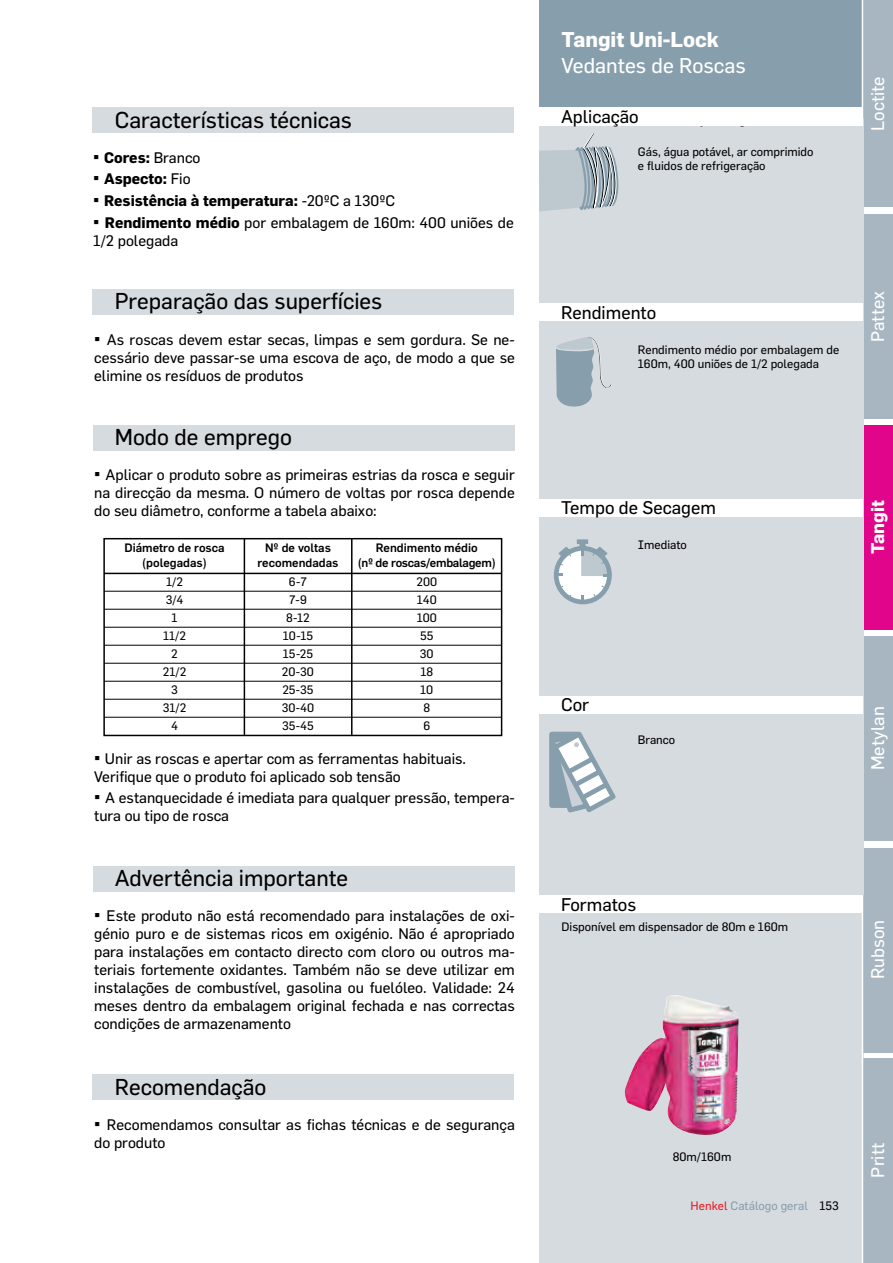
<style>
.page{position:relative;width:893px;height:1263px;background:#fff}
.page>*{position:absolute;margin:0;border:0;box-sizing:border-box;transform-origin:0 0}
.t1{font:22.5px "Flama Basic";color:#000}
.t2{font:21px "Flama Basic";color:#fff}
.t3{font:700 21px "Flama";color:#fff}
.t4{font:18px "Flama Basic";color:#000}
.t5{font:18px "Flama Basic";color:#fff}
.t6{font:700 18px "Flama";color:#fff}
.t7{font:15px/18px "Flama Basic";color:#000}
.t8{font:700 15px "Flama";color:#000}
.t9{font:12px/18px "Flama Basic";color:#000;text-align:center}
.t10{font:500 12px/14.5px "Flama";color:#000;text-align:center}
.t11{font:500 12px/14.5px "Flama";letter-spacing:-.025em;color:#000;text-align:center}
.t12{font:12px "Flama Basic";color:#879fad}
.s1{font-family:"Arial";font-weight:400;font-size:18px}
.s2{font-family:"Flama Basic";font-weight:400}
.s3{font-family:"Arial";font-size:18px}
.s4{font-family:"Flama";font-weight:700}
.s5{color:#ed1d24}
.s6{color:#000}
</style>
<div class="page">
<div style="left:863px;top:214px;width:30px;height:205px;background:#a7b6c1"></div>
<div style="left:539px;top:0;width:324px;height:1263px;background:#d6dbe0"></div>
<div style="left:539px;top:0;width:324px;height:119px;background:#879fad"></div>
<div style="left:863px;top:1058px;width:30px;height:205px;background:#a7b6c1"></div>
<div style="left:863px;top:0;width:30px;height:207px;background:#a7b6c1"></div>
<div style="left:863px;top:425px;width:30px;height:205px;background:#e1058c"></div>
<div style="left:863px;top:636px;width:30px;height:205px;background:#a7b6c1"></div>
<div style="left:863px;top:848px;width:30px;height:205px;background:#a7b6c1"></div>
<div style="left:532px;top:895px;width:331px;height:18px;background:#fff"></div>
<div style="left:92px;top:107px;width:421px;height:26px;background:#d6dbe0"></div>
<hr style="left:862px;top:0;width:1px;height:1263px;background:#fff">
<div style="left:532px;top:107px;width:331px;height:18px;background:#fff"></div>
<div style="left:539px;top:118px;width:324px;height:776px;background:#d6dbe0"></div>
<div style="left:532px;top:303px;width:331px;height:18px;background:#fff"></div>
<div style="left:532px;top:696px;width:331px;height:17px;background:#fff"></div>
<div style="left:532px;top:499px;width:331px;height:17px;background:#fff"></div>
<div style="left:577px;top:539px;width:11px;height:5px;background:#879fad"></div>
<div style="left:579px;top:542px;width:7px;height:6px;background:#879fad"></div>
<svg style="left:554px;top:546px;width:58px;height:58px"></svg>
<svg style="left:549px;top:732px;width:66px;height:81px"></svg>
<svg style="left:539px;top:133px;width:79px;height:78px"></svg>
<svg style="left:556px;top:337px;width:56px;height:70px"></svg>
<div style="left:94px;top:425px;width:421px;height:25px;background:#d6dbe0"></div>
<div style="left:92px;top:1074px;width:421px;height:25px;background:#d6dbe0"></div>
<div style="left:92px;top:289px;width:421px;height:25px;background:#d6dbe0"></div>
<div style="left:94px;top:866px;width:421px;height:25px;background:#d6dbe0"></div>
<div style="left:103px;top:538px;width:399px;height:198px;border:2px solid #000"></div>
<hr style="left:104px;top:573px;width:398px;height:1px;background:#000">
<hr style="left:104px;top:591px;width:398px;height:1px;background:#000">
<hr style="left:351px;top:539px;width:2px;height:196px;background:#000">
<hr style="left:244px;top:539px;width:1px;height:196px;background:#000">
<hr style="left:104px;top:609px;width:398px;height:1px;background:#000">
<hr style="left:104px;top:627px;width:398px;height:1px;background:#000">
<hr style="left:104px;top:645px;width:398px;height:1px;background:#000">
<hr style="left:104px;top:663px;width:398px;height:1px;background:#000">
<hr style="left:104px;top:681px;width:398px;height:1px;background:#000">
<hr style="left:104px;top:699px;width:398px;height:1px;background:#000">
<hr style="left:104px;top:717px;width:398px;height:1px;background:#000">
<img style="left:624px;top:995px;width:115px;height:140px">
<div style="left:532px;top:108px;width:331px;height:18px;background:#fff"></div>
<h1 class="t1" style="left:115px;top:107px;width:239px">Características técnicas</h1>
<p class="t8" style="left:93px;top:148px;width:109px"><span class="s1">▪</span> Cores: <span class="s2">Branco</span></p>
<p class="t8" style="left:93px;top:170px;width:99px"><span class="s1">▪</span> Aspecto: <span class="s2">Fio</span></p>
<p class="t8" style="left:93px;top:191px;width:303px"><span class="s1">▪</span> Resistência à temperatura: <span class="s2">-20ºC a 130ºC</span></p>
<p class="t7" style="left:93px;top:213px;width:422px"><span class="s3">▪</span> <span class="s4">Rendimento médio</span> por embalagem de 160m: 400 uniões de<br>1/2 polegada</p>
<h1 class="t1" style="left:115px;top:288px;width:269px">Preparação das superfícies</h1>
<p class="t7" style="left:94px;top:331px;width:422px;text-align:justify"><span class="s3">▪</span> As roscas devem estar secas, limpas e sem gordura. Se ne&shy;cessário deve passar-se uma escova de aço, de modo a que se elimine os resíduos de produtos</p>
<h1 class="t1" style="left:115px;top:423px;width:179px">Modo de emprego</h1>
<p class="t7" style="left:94px;top:465px;width:422px;text-align:justify"><span class="s3">▪</span> Aplicar o produto sobre as primeiras estrias da rosca e seguir na direcção da mesma. O número de voltas por rosca depende do seu diâmetro, conforme a tabela abaixo:</p>
<p class="t10" style="left:125px;top:540px;width:102px">Diámetro de rosca (polegadas)</p>
<p class="t9" style="left:163px;top:573px;width:25px">1/2<br>3/4<br>1<br>11/2<br>2<br>21/2<br>3<br>31/2<br>4</p>
<p class="t10" style="left:257px;top:540px;width:83px">Nº de voltas recomendadas</p>
<p class="t9" style="left:282px;top:573px;width:34px">6-7<br>7-9<br>8-12<br>10-15<br>15-25<br>20-30<br>25-35<br>30-40<br>35-45</p>
<p class="t11" style="left:358px;top:540px;width:139px">Rendimento médio<br>(nº de roscas/embalagem)</p>
<p class="t9" style="left:416px;top:573px;width:22px">200<br>140<br>100<br>55<br>30<br>18<br>10<br>8<br>6</p>
<p class="t7" style="left:94px;top:749px;width:373px"><span class="s3">▪</span> Unir as roscas e apertar com as ferramentas habituais.<br>Verifique que o produto foi aplicado sob tensão</p>
<p class="t7" style="left:94px;top:788px;width:422px"><span class="s3">▪</span> A estanquecidade é imediata para qualquer pressão, tempera&shy;tura ou tipo de rosca</p>
<h1 class="t1" style="left:115px;top:865px;width:235px">Advertência importante</h1>
<p class="t7" style="left:94px;top:906px;width:422px;text-align:justify"><span class="s3">▪</span> Este produto não está recomendado para instalações de oxi&shy;génio puro e de sistemas ricos em oxigénio. Não é apropriado para instalações em contacto directo com cloro ou outros ma&shy;teriais fortemente oxidantes. Também não se deve utilizar em instalações de combustível, gasolina ou fuelóleo. Validade: 24 meses dentro da embalagem original fechada e nas correctas condições de armazenamento</p>
<h1 class="t1" style="left:115px;top:1073px;width:153px">Recomendação</h1>
<p class="t7" style="left:94px;top:1116px;width:422px"><span class="s3">▪</span> Recomendamos consultar as fichas técnicas e de segurança do produto</p>
<h2 class="t3" style="left:561px;top:27px;width:159px">Tangit Uni-Lock</h2>
<h2 class="t2" style="left:561px;top:53px;width:186px">Vedantes de Roscas</h2>
<p class="t4" style="left:561px;top:106px;width:79px">Aplicação</p>
<p class="t9" style="left:638px;top:144px;width:177px;line-height:14.4px;text-align:left">Gás, água potável, ar comprimido e fluidos de refrigeração</p>
<p class="t5" style="left:867px;top:131px;width:56px;rotate:-90deg">Loctite</p>
<p class="t4" style="left:561px;top:302px;width:97px">Rendimento</p>
<p class="t9" style="left:638px;top:342px;width:203px;line-height:14.4px;text-align:left">Rendimento médio por embalagem de<br>160m, 400 uniões de 1/2 polegada</p>
<p class="t5" style="left:867px;top:342px;width:52px;rotate:-90deg">Pattex</p>
<p class="t4" style="left:561px;top:497px;width:156px">Tempo de Secagem</p>
<p class="t9" style="left:638px;top:535px;width:51px">Imediato</p>
<p class="t6" style="left:866px;top:554px;width:55px;rotate:-90deg">Tangit</p>
<p class="t4" style="left:561px;top:694px;width:30px">Cor</p>
<p class="t9" style="left:638px;top:730px;width:39px">Branco</p>
<p class="t4" style="left:561px;top:893px;width:77px">Formatos</p>
<p class="t9" style="left:561px;top:917px;width:228px">Disponível em dispensador de 80m e 160m</p>
<p class="t5" style="left:867px;top:770px;width:65px;rotate:-90deg">Metylan</p>
<p class="t5" style="left:867px;top:979px;width:61px;rotate:-90deg">Rubson</p>
<p class="t9" style="left:673px;top:1148px;width:60px">80m/160m</p>
<p class="t12" style="left:691px;top:1198px;width:150px"><span class="s5">Henkel</span> Catálogo geral <span class="s6">153</span></p>
<p class="t5" style="left:867px;top:1177px;width:36px;rotate:-90deg">Pritt</p>
</div>
